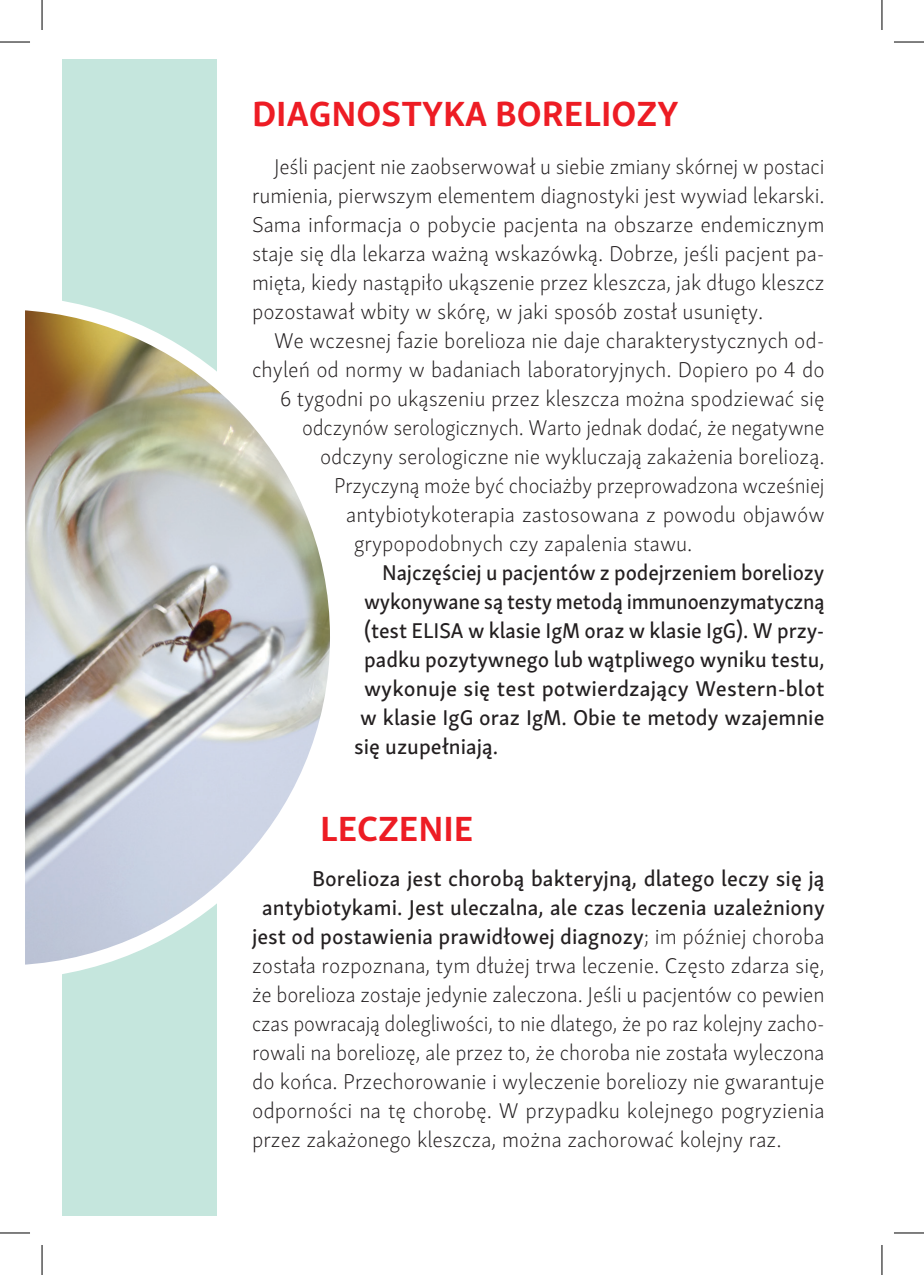
<style>
.page{position:relative;width:924px;height:1275px;background:#fff}
.page>*{position:absolute;margin:0;border:0;box-sizing:border-box;transform-origin:0 0}
._002_Akapit_zwykły{font:700 36px "Skolar Sans Pro";color:#ed1c24}
._002_Akapit_zwykły-2{font:300 22px/29px "Skolar Sans Pro";color:#231f20;text-align:justify}
._002_Akapit_zwykły-3{font:500 22px "Skolar Sans Pro";color:#231f20}
._002_Akapit_zwykły-4{font:300 22px "Skolar Sans Pro";color:#231f20;scale:.96 1}
._002_Akapit_zwykły-5{font:500 22px "Skolar Sans Pro";color:#231f20;scale:.96 1}
.s1{font-weight:300}
</style>
<div class="page">
<div style="left:62px;top:59px;width:154px;height:1157px;background:#c5e6dd"></div>
<img style="left:25px;top:295px;width:305px;height:684px">
<hr style="left:0;top:42px;width:30px;height:1px;background:#000">
<hr style="left:893px;top:42px;width:30px;height:1px;background:#000">
<hr style="left:0;top:1232px;width:30px;height:1px;background:#000">
<hr style="left:893px;top:1232px;width:30px;height:1px;background:#000">
<hr style="left:42px;top:0;width:1px;height:30px;background:#000">
<hr style="left:42px;top:1245px;width:1px;height:30px;background:#000">
<hr style="left:881px;top:0;width:1px;height:30px;background:#000">
<hr style="left:881px;top:1245px;width:1px;height:30px;background:#000">
<p class="_002_Akapit_zwykły" style="left:252px;top:84px;width:427px">DIAGNOSTYKA BORELIOZY</p>
<p class="_002_Akapit_zwykły-2" style="left:252px;top:151px;width:574px;text-indent:22px">Jeśli pacjent nie zaobserwował u siebie zmiany skórnej w postaci rumienia, pierwszym elementem diagnostyki jest wywiad lekarski.<br>Sama informacja o pobycie pacjenta na obszarze endemicznym staje się dla lekarza ważną wskazówką. Dobrze, jeśli pacjent pa&shy;mięta, kiedy nastąpiło ukąszenie przez kleszcza, jak długo kleszcz pozostawał wbity w skórę, w jaki sposób został usunięty.</p>
<p class="_002_Akapit_zwykły-2" style="left:274px;top:325px;width:552px">We wczesnej fazie borelioza nie daje charakterystycznych od-</p>
<p class="_002_Akapit_zwykły-2" style="left:252px;top:354px;width:574px">chyleń od normy w badaniach laboratoryjnych. Dopiero po 4 do</p>
<p class="_002_Akapit_zwykły-2" style="left:280px;top:383px;width:545px">6 tygodni po ukąszeniu przez kleszcza można spodziewać się</p>
<p class="_002_Akapit_zwykły-2" style="left:302px;top:412px;width:524px">odczynów serologicznych. Warto jednak dodać, że negatywne</p>
<p class="_002_Akapit_zwykły-2" style="left:320px;top:441px;width:506px">odczyny serologiczne nie wykluczają zakażenia boreliozą.</p>
<p class="_002_Akapit_zwykły-4" style="left:334px;top:470px;width:512px">Przyczyną może być chociażby przeprowadzona wcześniej</p>
<p class="_002_Akapit_zwykły-2" style="left:346px;top:499px;width:479px">antybiotykoterapia zastosowana z powodu objawów</p>
<p class="_002_Akapit_zwykły-2" style="left:354px;top:528px;width:340px">grypopodobnych czy zapalenia stawu.</p>
<p class="_002_Akapit_zwykły-3" style="left:382px;top:555px;width:443px">Najczęściej u pacjentów z podejrzeniem boreliozy</p>
<p class="_002_Akapit_zwykły-5" style="left:364px;top:584px;width:481px">wykonywane są testy metodą immunoenzymatyczną</p>
<p class="_002_Akapit_zwykły-3" style="left:364px;top:613px;width:462px">(test ELISA w klasie IgM oraz w klasie IgG). W przy-</p>
<p class="_002_Akapit_zwykły-3" style="left:364px;top:642px;width:462px">padku pozytywnego lub wątpliwego wyniku testu,</p>
<p class="_002_Akapit_zwykły-3" style="left:364px;top:671px;width:461px">wykonuje się test potwierdzający Western-blot</p>
<p class="_002_Akapit_zwykły-3" style="left:360px;top:700px;width:465px">w klasie IgG oraz IgM. Obie te metody wzajemnie</p>
<p class="_002_Akapit_zwykły-3" style="left:354px;top:729px;width:146px">się uzupełniają.</p>
<p class="_002_Akapit_zwykły" style="left:320px;top:799px;width:155px">LECZENIE</p>
<p class="_002_Akapit_zwykły-3" style="left:312px;top:861px;width:514px">Borelioza jest chorobą bakteryjną, dlatego leczy się ją</p>
<p class="_002_Akapit_zwykły-3" style="left:262px;top:890px;width:564px">antybiotykami. Jest uleczalna, ale czas leczenia uzależniony</p>
<p class="_002_Akapit_zwykły-3" style="left:252px;top:919px;width:573px">jest od postawienia prawidłowej diagnozy<span class="s1">; im później choroba</span></p>
<p class="_002_Akapit_zwykły-2" style="left:252px;top:950px;width:574px">została rozpoznana, tym dłużej trwa leczenie. Często zdarza się,</p>
<p class="_002_Akapit_zwykły-2" style="left:252px;top:979px;width:573px">że borelioza zostaje jedynie zaleczona. Jeśli u pacjentów co pewien</p>
<p class="_002_Akapit_zwykły-2" style="left:252px;top:1008px;width:574px">czas powracają dolegliwości, to nie dlatego, że po raz kolejny zacho-</p>
<p class="_002_Akapit_zwykły-2" style="left:252px;top:1037px;width:573px">rowali na boreliozę, ale przez to, że choroba nie została wyleczona</p>
<p class="_002_Akapit_zwykły-2" style="left:252px;top:1066px;width:573px">do końca. Przechorowanie i wyleczenie boreliozy nie gwarantuje</p>
<p class="_002_Akapit_zwykły-2" style="left:252px;top:1095px;width:574px">odporności na tę chorobę. W przypadku kolejnego pogryzienia</p>
<p class="_002_Akapit_zwykły-2" style="left:252px;top:1124px;width:531px">przez zakażonego kleszcza, można zachorować kolejny raz.</p>
</div>
